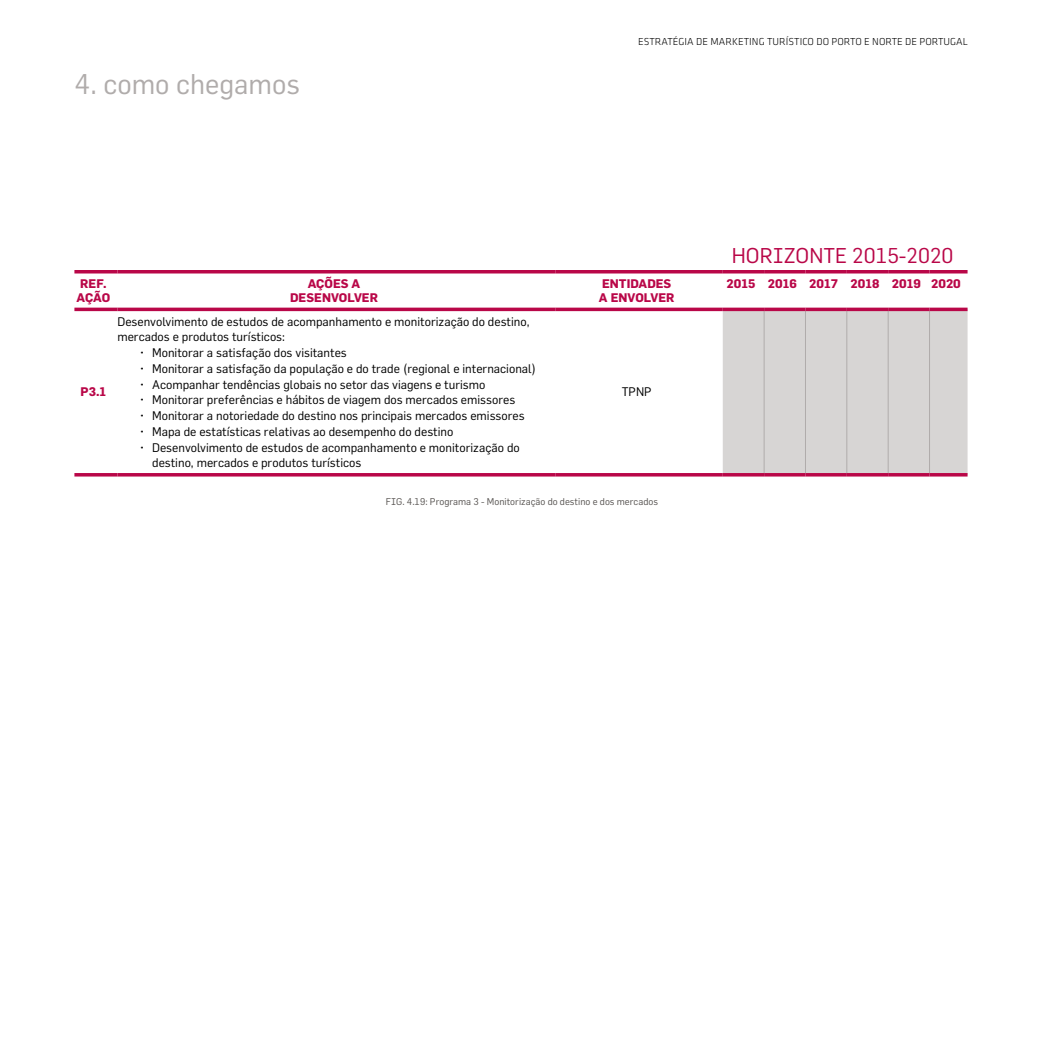
<style>
.page{position:relative;width:1042px;height:1042px;background:#fff}
.page>*{position:absolute;margin:0;border:0;box-sizing:border-box;transform-origin:0 0}
.t1{font:28px "Flama";color:#b0acab}
.t2{font:21px "Flama";color:#b90748}
.t3{font:12.25px/15.8px "Flama";color:#000}
.t4{font:700 12.25px/14px "Flama";color:#b90748;text-align:center}
.t5{font:300 10.5px "Klavika";letter-spacing:.005em;color:#000}
.t6{font:9.62px "Flama";color:#595553}
</style>
<div class="page">
<div style="left:723px;top:311px;width:244px;height:162px;background:#d7d5d4"></div>
<hr style="left:74px;top:270px;width:43px;height:3px;background:#b90748">
<hr style="left:117px;top:270px;width:439px;height:3px;background:#b90748">
<hr style="left:556px;top:270px;width:167px;height:3px;background:#b90748">
<hr style="left:723px;top:270px;width:41px;height:3px;background:#b90748">
<hr style="left:764px;top:270px;width:41px;height:3px;background:#b90748">
<hr style="left:805px;top:270px;width:42px;height:3px;background:#b90748">
<hr style="left:847px;top:270px;width:41px;height:3px;background:#b90748">
<hr style="left:888px;top:270px;width:41px;height:3px;background:#b90748">
<hr style="left:929px;top:270px;width:38px;height:3px;background:#b90748">
<hr style="left:74px;top:308px;width:43px;height:3px;background:#b90748">
<hr style="left:117px;top:308px;width:439px;height:3px;background:#b90748">
<hr style="left:556px;top:308px;width:167px;height:3px;background:#b90748">
<hr style="left:74px;top:473px;width:43px;height:3px;background:#b90748">
<hr style="left:117px;top:473px;width:439px;height:3px;background:#b90748">
<hr style="left:556px;top:473px;width:167px;height:3px;background:#b90748">
<hr style="left:763px;top:311px;width:1px;height:162px;background:#b0acab">
<hr style="left:805px;top:311px;width:1px;height:162px;background:#b0acab">
<hr style="left:846px;top:311px;width:1px;height:162px;background:#b0acab">
<hr style="left:888px;top:311px;width:1px;height:162px;background:#b0acab">
<hr style="left:929px;top:311px;width:1px;height:162px;background:#b0acab">
<hr style="left:723px;top:308px;width:41px;height:3px;background:#b90748">
<hr style="left:764px;top:308px;width:41px;height:3px;background:#b90748">
<hr style="left:805px;top:308px;width:42px;height:3px;background:#b90748">
<hr style="left:847px;top:308px;width:41px;height:3px;background:#b90748">
<hr style="left:888px;top:308px;width:41px;height:3px;background:#b90748">
<hr style="left:723px;top:473px;width:41px;height:3px;background:#b90748">
<hr style="left:764px;top:473px;width:41px;height:3px;background:#b90748">
<hr style="left:805px;top:473px;width:42px;height:3px;background:#b90748">
<hr style="left:847px;top:473px;width:41px;height:3px;background:#b90748">
<hr style="left:888px;top:473px;width:41px;height:3px;background:#b90748">
<hr style="left:929px;top:308px;width:38px;height:3px;background:#b90748">
<hr style="left:929px;top:473px;width:38px;height:3px;background:#b90748">
<h1 class="t1" style="left:74px;top:67px;width:227px">4. como chegamos</h1>
<p class="t5" style="left:638px;top:36px;width:331px">ESTRATÉGIA DE MARKETING TURÍSTICO DO PORTO E NORTE DE PORTUGAL</p>
<h2 class="t2" style="left:732px;top:242px;width:223px">HORIZONTE 2015-2020</h2>
<p class="t4" style="left:77px;top:276px;width:35px">REF.<br>AÇÃO</p>
<p class="t4" style="left:290px;top:276px;width:89px">AÇÕES A<br>DESENVOLVER</p>
<p class="t4" style="left:599px;top:276px;width:77px;text-align:left">ENTIDADES<br>A ENVOLVER</p>
<p class="t4" style="left:726px;top:276px;width:236px">2015 2016 2017 2018 2019 2020</p>
<p class="t4" style="left:81px;top:385px;width:27px">P3.1</p>
<p class="t3" style="left:117px;top:313px;width:414px">Desenvolvimento de estudos de acompanhamento e monitorização do destino, mercados e produtos turísticos:</p>
<p class="t3" style="left:140px;top:344px;width:209px">• Monitorar a satisfação dos visitantes</p>
<p class="t3" style="left:140px;top:360px;width:398px">• Monitorar a satisfação da população e do trade (regional e internacional)</p>
<p class="t3" style="left:140px;top:376px;width:347px">• Acompanhar tendências globais no setor das viagens e turismo</p>
<p class="t3" style="left:140px;top:392px;width:377px">• Monitorar preferências e hábitos de viagem dos mercados emissores</p>
<p class="t3" style="left:140px;top:407px;width:386px">• Monitorar a notoriedade do destino nos principais mercados emissores</p>
<p class="t3" style="left:140px;top:423px;width:315px">• Mapa de estatísticas relativas ao desempenho do destino</p>
<p class="t3" style="left:152px;top:439px;width:369px;text-indent:-12px">• Desenvolvimento de estudos de acompanhamento e monitorização do destino, mercados e produtos turísticos</p>
<p class="t3" style="left:622px;top:384px;width:31px">TPNP</p>
<p class="t6" style="left:386px;top:495px;width:274px">FIG. 4.19: Programa 3 - Monitorização do destino e dos mercados</p>
</div>
